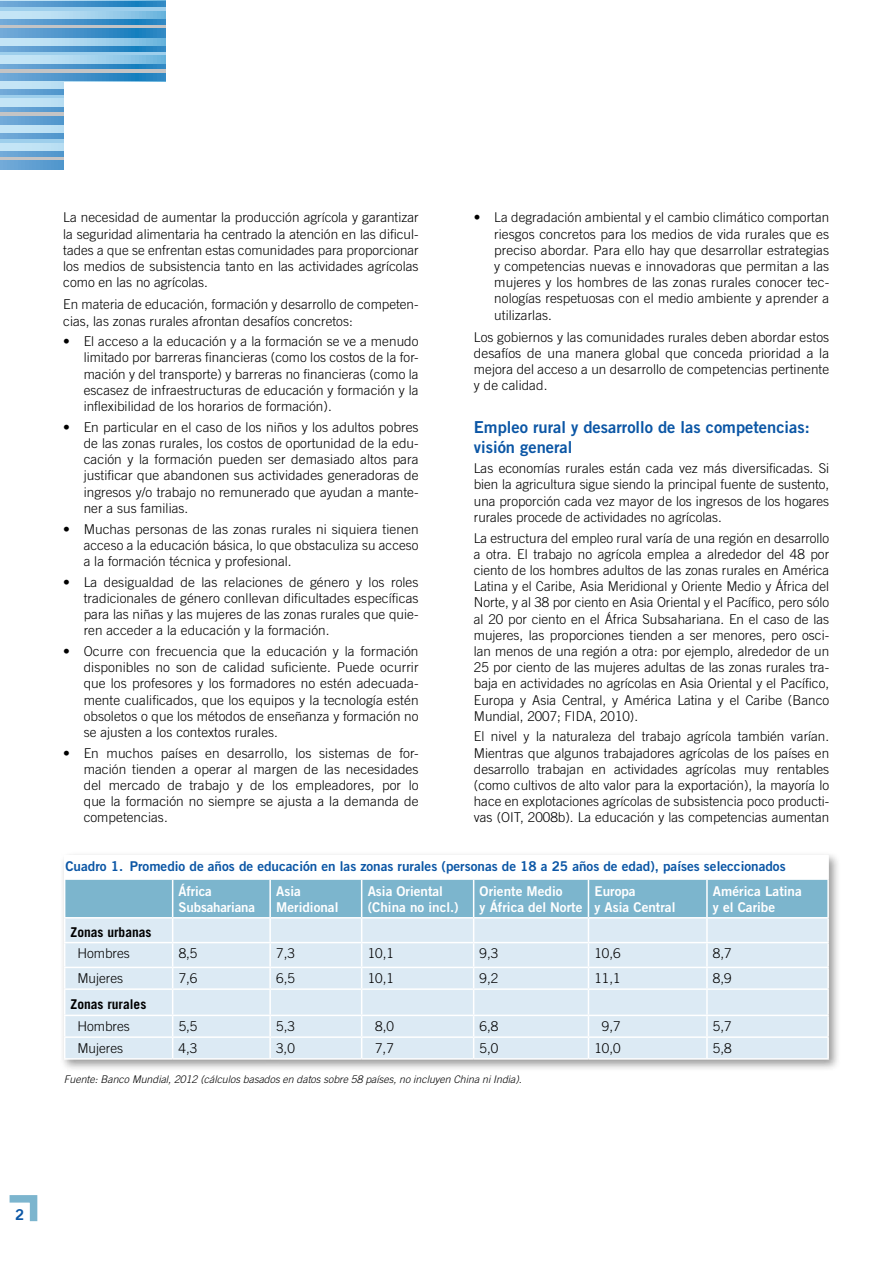
<style>
.page{position:relative;width:893px;height:1263px;background:#fff}
.page>*{position:absolute;margin:0;border:0;box-sizing:border-box;transform-origin:0 0}
.t1{font:16.5px/19.8px "Trade Gothic LT Std Bd 2";color:#0b56a5}
.t2{font:15px "Trade Gothic LT Std Bd 2";color:#0b56a5}
.t3{font:300 13.5px/16.2px "Trade Gothic LT Std";letter-spacing:.005em;color:#000;text-align:justify}
.t4{font:13.5px/16.2px "Trade Gothic LT Std Bd 2";color:#fff}
.t5{font:13.5px "Trade Gothic LT Std Bd 2";color:#0b56a5}
.t6{font:700 13.5px "Trade Gothic LT Std";color:#000}
.t7{font:italic 300 10.5px "Trade Gothic LT Std";color:#000}
</style>
<div class="page">
<svg style="left:0;top:73px;width:166px;height:9px"></svg>
<hr style="left:0;top:69px;width:457px;height:4px;background:#c4c4c5">
<svg style="left:0;top:63px;width:166px;height:6px"></svg>
<svg style="left:0;top:55px;width:166px;height:8px"></svg>
<svg style="left:0;top:51px;width:166px;height:4px"></svg>
<svg style="left:0;top:45px;width:166px;height:6px"></svg>
<svg style="left:0;top:37px;width:166px;height:8px"></svg>
<svg style="left:0;top:28px;width:166px;height:9px"></svg>
<svg style="left:0;top:24px;width:166px;height:4px"></svg>
<svg style="left:0;top:19px;width:166px;height:5px"></svg>
<svg style="left:0;top:11px;width:166px;height:8px"></svg>
<hr style="left:0;top:7px;width:457px;height:4px;background:#9ecfec">
<svg style="left:0;top:1px;width:166px;height:6px"></svg>
<svg style="left:0;top:0;width:166px;height:1px"></svg>
<svg style="left:0;top:160px;width:64px;height:9px"></svg>
<svg style="left:0;top:156px;width:64px;height:4px"></svg>
<svg style="left:0;top:151px;width:64px;height:5px"></svg>
<div style="left:0;top:143px;width:457px;height:8px;background:#c1e3f5"></div>
<hr style="left:0;top:139px;width:457px;height:4px;background:#9ecfec">
<svg style="left:0;top:133px;width:64px;height:6px"></svg>
<div style="left:0;top:125px;width:457px;height:8px;background:#c1e3f5"></div>
<svg style="left:0;top:116px;width:64px;height:9px"></svg>
<hr style="left:0;top:112px;width:457px;height:4px;background:#c4c4c5">
<svg style="left:0;top:106px;width:64px;height:6px"></svg>
<div style="left:0;top:98px;width:457px;height:8px;background:#c1e3f5"></div>
<svg style="left:0;top:94px;width:64px;height:4px"></svg>
<svg style="left:0;top:88px;width:64px;height:6px"></svg>
<div style="left:0;top:82px;width:457px;height:6px;background:#c1e3f5"></div>
<div style="left:64px;top:82px;width:474px;height:133px;background:#fff"></div>
<div style="left:166px;top:0;width:475px;height:122px;background:#fff"></div>
<svg style="left:9px;top:1195px;width:29px;height:27px"></svg>
<div style="left:60px;top:851px;width:781px;height:221px;background:#000;opacity:.4"></div>
<hr style="left:707px;top:917px;width:122px;height:1px;background:#fff">
<hr style="left:827px;top:918px;width:2px;height:24px;background:#fff">
<hr style="left:707px;top:942px;width:122px;height:1px;background:#fff">
<hr style="left:827px;top:943px;width:2px;height:24px;background:#fff">
<hr style="left:707px;top:967px;width:122px;height:1px;background:#fff">
<hr style="left:827px;top:968px;width:2px;height:20px;background:#fff">
<hr style="left:707px;top:988px;width:122px;height:2px;background:#fff">
<hr style="left:827px;top:990px;width:2px;height:25px;background:#fff">
<hr style="left:707px;top:1015px;width:122px;height:1px;background:#fff">
<hr style="left:827px;top:1016px;width:2px;height:20px;background:#fff">
<hr style="left:707px;top:1036px;width:122px;height:2px;background:#fff">
<hr style="left:827px;top:1038px;width:2px;height:20px;background:#fff">
<hr style="left:64px;top:1058px;width:109px;height:2px;background:#fff">
<hr style="left:173px;top:1058px;width:97px;height:2px;background:#fff">
<hr style="left:270px;top:1058px;width:92px;height:2px;background:#fff">
<hr style="left:362px;top:1058px;width:112px;height:2px;background:#fff">
<hr style="left:474px;top:1058px;width:114px;height:2px;background:#fff">
<hr style="left:588px;top:1058px;width:119px;height:2px;background:#fff">
<hr style="left:707px;top:1058px;width:122px;height:2px;background:#fff">
<hr style="left:827px;top:880px;width:2px;height:37px;background:#fff">
<svg style="left:64px;top:855px;width:764px;height:203px"></svg>
<hr style="left:827px;top:855px;width:2px;height:25px;background:#fff">
<p class="t3" style="left:63px;top:209px;width:357px">La necesidad de aumentar la producción agrícola y garantizar la seguridad alimentaria ha centrado la atención en las dificul&shy;tades a que se enfrentan estas comunidades para proporcionar los medios de subsistencia tanto en las actividades agrícolas como en las no agrícolas.</p>
<p class="t3" style="left:63px;top:296px;width:357px">En materia de educación, formación y desarrollo de competen&shy;cias, las zonas rurales afrontan desafíos concretos:</p>
<p class="t3" style="left:84px;top:333px;width:336px;text-indent:-20px">• El acceso a la educación y a la formación se ve a menudo limitado por barreras financieras (como los costos de la for&shy;mación y del transporte) y barreras no financieras (como la escasez de infraestructuras de educación y formación y la inflexibilidad de los horarios de formación).</p>
<p class="t3" style="left:84px;top:419px;width:336px;text-indent:-20px">• En particular en el caso de los niños y los adultos pobres de las zonas rurales, los costos de oportunidad de la edu&shy;cación y la formación pueden ser demasiado altos para justificar que abandonen sus actividades generadoras de ingresos y/o trabajo no remunerado que ayudan a mante&shy;ner a sus familias.</p>
<p class="t3" style="left:84px;top:520px;width:336px;text-indent:-20px">• Muchas personas de las zonas rurales ni siquiera tienen acceso a la educación básica, lo que obstaculiza su acceso a la formación técnica y profesional.</p>
<p class="t3" style="left:84px;top:573px;width:336px;text-indent:-20px">• La desigualdad de las relaciones de género y los roles tradicionales de género conllevan dificultades específicas para las niñas y las mujeres de las zonas rurales que quie&shy;ren acceder a la educación y la formación.</p>
<p class="t3" style="left:84px;top:643px;width:336px;text-indent:-20px">• Ocurre con frecuencia que la educación y la formación disponibles no son de calidad suficiente. Puede ocurrir que los profesores y los formadores no estén adecuada&shy;mente cualificados, que los equipos y la tecnología estén obsoletos o que los métodos de enseñanza y formación no se ajusten a los contextos rurales.</p>
<p class="t3" style="left:84px;top:744px;width:336px;text-indent:-20px">• En muchos países en desarrollo, los sistemas de for&shy;mación tienden a operar al margen de las necesidades del mercado de trabajo y de los empleadores, por lo que la formación no siempre se ajusta a la demanda de competencias.</p>
<p class="t3" style="left:494px;top:209px;width:336px;text-indent:-20px">• La degradación ambiental y el cambio climático comportan riesgos concretos para los medios de vida rurales que es preciso abordar. Para ello hay que desarrollar estrategias y competencias nuevas e innovadoras que permitan a las mujeres y los hombres de las zonas rurales conocer tec&shy;nologías respetuosas con el medio ambiente y aprender a utilizarlas.</p>
<p class="t3" style="left:474px;top:329px;width:357px">Los gobiernos y las comunidades rurales deben abordar estos desafíos de una manera global que conceda prioridad a la mejora del acceso a un desarrollo de competencias pertinente y de calidad.</p>
<p class="t1" style="left:474px;top:417px;width:337px">Empleo rural y desarrollo de las competencias: visión general</p>
<p class="t3" style="left:474px;top:460px;width:357px">Las economías rurales están cada vez más diversificadas. Si bien la agricultura sigue siendo la principal fuente de sustento, una proporción cada vez mayor de los ingresos de los hogares rurales procede de actividades no agrícolas.</p>
<p class="t3" style="left:474px;top:529px;width:357px">La estructura del empleo rural varía de una región en desarrollo a otra. El trabajo no agrícola emplea a alrededor del 48 por ciento de los hombres adultos de las zonas rurales en América Latina y el Caribe, Asia Meridional y Oriente Medio y África del Norte, y al 38 por ciento en Asia Oriental y el Pacífico, pero sólo al 20 por ciento en el África Subsahariana. En el caso de las mujeres, las proporciones tienden a ser menores, pero osci&shy;lan menos de una región a otra: por ejemplo, alrededor de un 25 por ciento de las mujeres adultas de las zonas rurales tra&shy;baja en actividades no agrícolas en Asia Oriental y el Pacífico, Europa y Asia Central, y América Latina y el Caribe (Banco Mundial, 2007; FIDA, 2010).</p>
<p class="t3" style="left:474px;top:728px;width:357px">El nivel y la naturaleza del trabajo agrícola también varían.<br>Mientras que algunos trabajadores agrícolas de los países en desarrollo trabajan en actividades agrícolas muy rentables (como cultivos de alto valor para la exportación), la mayoría lo hace en explotaciones agrícolas de subsistencia poco producti&shy;vas (OIT, 2008b). La educación y las competencias aumentan</p>
<p class="t5" style="left:65px;top:858px;width:722px">Cuadro 1. Promedio de años de educación en las zonas rurales (personas de 18 a 25 años de edad), países seleccionados</p>
<p class="t4" style="left:179px;top:882px;width:78px">África<br>Subsahariana</p>
<p class="t4" style="left:276px;top:882px;width:64px">Asia<br>Meridional</p>
<p class="t4" style="left:368px;top:882px;width:93px">Asia Oriental (China no incl.)</p>
<p class="t4" style="left:480px;top:882px;width:104px">Oriente Medio<br>y África del Norte</p>
<p class="t4" style="left:594px;top:882px;width:82px">Europa<br>y Asia Central</p>
<p class="t4" style="left:713px;top:882px;width:90px">América Latina y el Caribe</p>
<p class="t6" style="left:71px;top:923px;width:82px">Zonas urbanas</p>
<p class="t3" style="left:77px;top:945px;width:54px">Hombres</p>
<p class="t3" style="left:179px;top:945px;width:20px">8,5</p>
<p class="t3" style="left:276px;top:945px;width:20px">7,3</p>
<p class="t3" style="left:368px;top:945px;width:28px">10,1</p>
<p class="t3" style="left:480px;top:945px;width:20px">9,3</p>
<p class="t3" style="left:594px;top:945px;width:28px">10,6</p>
<p class="t3" style="left:713px;top:945px;width:20px">8,7</p>
<p class="t3" style="left:77px;top:970px;width:47px">Mujeres</p>
<p class="t3" style="left:179px;top:970px;width:20px">7,6</p>
<p class="t3" style="left:276px;top:970px;width:20px">6,5</p>
<p class="t3" style="left:368px;top:970px;width:28px">10,1</p>
<p class="t3" style="left:480px;top:970px;width:20px">9,2</p>
<p class="t3" style="left:594px;top:970px;width:28px">11,1</p>
<p class="t3" style="left:713px;top:970px;width:20px">8,9</p>
<p class="t6" style="left:71px;top:996px;width:77px">Zonas rurales</p>
<p class="t3" style="left:77px;top:1018px;width:54px">Hombres</p>
<p class="t3" style="left:179px;top:1018px;width:20px">5,5</p>
<p class="t3" style="left:276px;top:1018px;width:20px">5,3</p>
<p class="t3" style="left:375px;top:1018px;width:20px">8,0</p>
<p class="t3" style="left:480px;top:1018px;width:20px">6,8</p>
<p class="t3" style="left:602px;top:1018px;width:20px">9,7</p>
<p class="t3" style="left:713px;top:1018px;width:20px">5,7</p>
<p class="t3" style="left:77px;top:1040px;width:47px">Mujeres</p>
<p class="t3" style="left:179px;top:1040px;width:20px">4,3</p>
<p class="t3" style="left:276px;top:1040px;width:20px">3,0</p>
<p class="t3" style="left:375px;top:1040px;width:20px">7,7</p>
<p class="t3" style="left:480px;top:1040px;width:20px">5,0</p>
<p class="t3" style="left:594px;top:1040px;width:28px">10,0</p>
<p class="t3" style="left:713px;top:1040px;width:20px">5,8</p>
<p class="t7" style="left:64px;top:1073px;width:460px">Fuente: Banco Mundial, 2012 (cálculos basados en datos sobre 58 países, no incluyen China ni India).</p>
<p class="t2" style="left:15px;top:1205px;width:11px">2</p>
</div>
